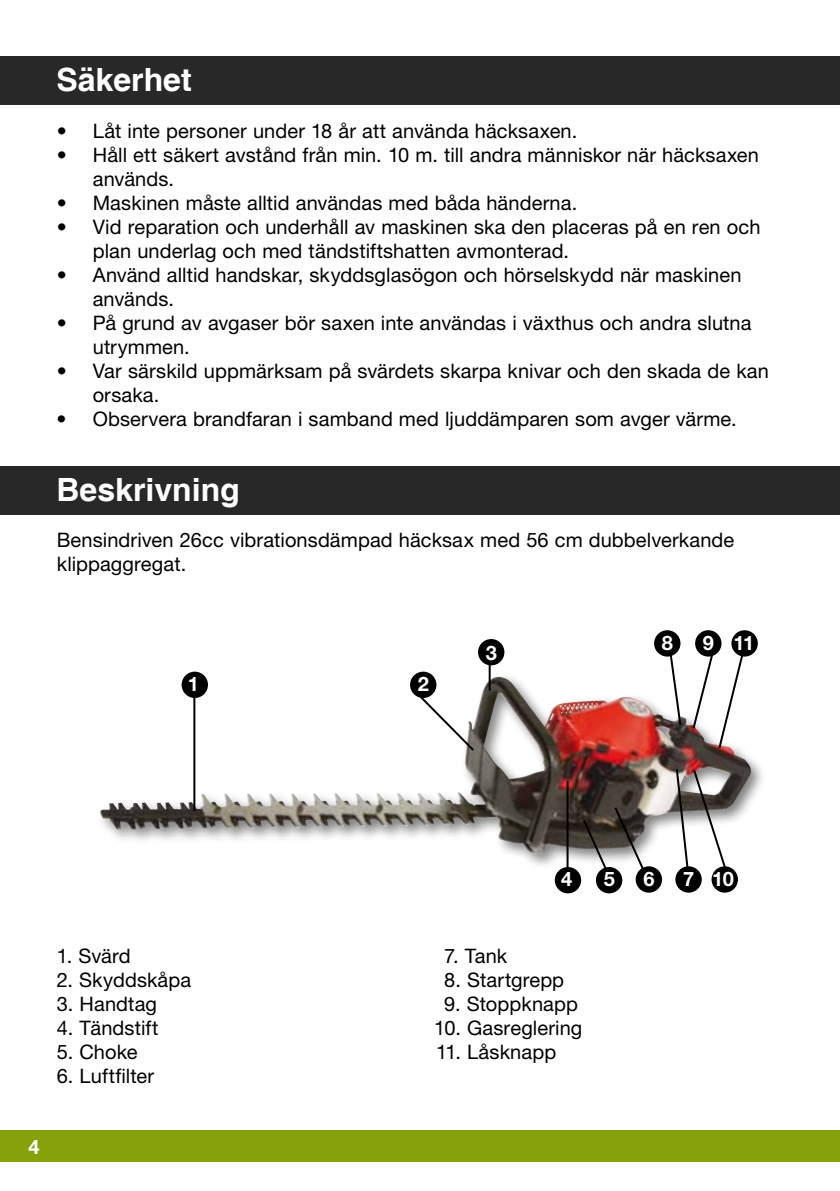
<style>
.page{position:relative;width:840px;height:1191px;background:#fff}
.page>*{position:absolute;margin:0;border:0;box-sizing:border-box;transform-origin:0 0}
.t1{font:700 32px "Helvetica";color:#fff}
.t2{font:20px/24px "Helvetica Neue";letter-spacing:.005em;color:#000}
.t3{font:700 20px "Helvetica Neue";color:#fff}
</style>
<div class="page">
<div style="left:0;top:1130px;width:839px;height:32px;background:#86a20b"></div>
<div style="left:0;top:57px;width:839px;height:48px;background:#282829"></div>
<div style="left:0;top:466px;width:839px;height:48px;background:#282829"></div>
<div style="left:96px;top:672px;width:670px;height:198px;background:#000;opacity:.5"></div>
<img style="left:396px;top:677px;width:100px;height:129px">
<div style="left:181px;top:671px;width:27px;height:27px;background:#000;border-radius:50%"></div>
<div style="left:410px;top:671px;width:26px;height:27px;background:#000;border-radius:50%"></div>
<div style="left:653px;top:630px;width:27px;height:26px;background:#000;border-radius:50%"></div>
<div style="left:694px;top:630px;width:27px;height:26px;background:#000;border-radius:50%"></div>
<div style="left:731px;top:630px;width:26px;height:26px;background:#000;border-radius:50%"></div>
<hr style="left:193px;top:694px;width:2px;height:117px;background:#000">
<svg style="left:417px;top:694px;width:59px;height:59px"></svg>
<hr style="left:488px;top:657px;width:2px;height:33px;background:#000">
<div style="left:478px;top:639px;width:26px;height:26px;background:#000;border-radius:50%"></div>
<hr style="left:566px;top:781px;width:2px;height:94px;background:#000">
<svg style="left:581px;top:805px;width:67px;height:74px"></svg>
<svg style="left:667px;top:649px;width:15px;height:78px"></svg>
<svg style="left:674px;top:767px;width:55px;height:109px"></svg>
<svg style="left:690px;top:646px;width:54px;height:104px"></svg>
<div style="left:554px;top:867px;width:27px;height:26px;background:#000;border-radius:50%"></div>
<div style="left:595px;top:867px;width:27px;height:26px;background:#000;border-radius:50%"></div>
<div style="left:635px;top:866px;width:26px;height:26px;background:#000;border-radius:50%"></div>
<div style="left:675px;top:866px;width:26px;height:26px;background:#000;border-radius:50%"></div>
<div style="left:711px;top:866px;width:26px;height:26px;background:#000;border-radius:50%"></div>
<hr style="left:839px;top:57px;width:1px;height:48px;background:#282829">
<hr style="left:839px;top:389px;width:1px;height:48px;background:#282829">
<h1 class="t1" style="left:56px;top:60px;width:137px">Säkerhet</h1>
<p class="t2" style="left:57px;top:118px;width:521px">• Låt inte personer under 18 år att använda häcksaxen.</p>
<p class="t2" style="left:93px;top:142px;width:667px;text-indent:-36px">• Håll ett säkert avstånd från min. 10 m. till andra människor när häcksaxen används.</p>
<p class="t2" style="left:57px;top:190px;width:522px">• Maskinen måste alltid användas med båda händerna.</p>
<p class="t2" style="left:93px;top:214px;width:669px;text-indent:-36px">• Vid reparation och underhåll av maskinen ska den placeras på en ren och plan underlag och med tändstiftshatten avmonterad.</p>
<p class="t2" style="left:93px;top:262px;width:650px;text-indent:-36px">• Använd alltid handskar, skyddsglasögon och hörselskydd när maskinen används.</p>
<p class="t2" style="left:93px;top:310px;width:660px;text-indent:-36px">• På grund av avgaser bör saxen inte användas i växthus och andra slutna utrymmen.</p>
<p class="t2" style="left:93px;top:358px;width:677px;text-indent:-36px">• Var särskild uppmärksam på svärdets skarpa knivar och den skada de kan orsaka.</p>
<p class="t2" style="left:57px;top:406px;width:681px">• Observera brandfaran i samband med ljuddämparen som avger värme.</p>
<h1 class="t1" style="left:56px;top:470px;width:185px">Beskrivning</h1>
<p class="t2" style="left:57px;top:528px;width:678px">Bensindriven 26cc vibrationsdämpad häcksax med 56 cm dubbelverkande klippaggregat.</p>
<p class="t3" style="left:188px;top:671px;width:13px">1</p>
<p class="t3" style="left:417px;top:671px;width:13px">2</p>
<p class="t3" style="left:485px;top:640px;width:13px">3</p>
<p class="t3" style="left:661px;top:630px;width:13px">8</p>
<p class="t3" style="left:702px;top:630px;width:53px">9 11</p>
<p class="t2" style="left:57px;top:943px;width:75px">1. Svärd</p>
<p class="t2" style="left:57px;top:967px;width:136px">2. Skyddskåpa</p>
<p class="t2" style="left:57px;top:991px;width:102px">3. Handtag</p>
<p class="t2" style="left:57px;top:1015px;width:103px">4. Tändstift</p>
<p class="t2" style="left:57px;top:1039px;width:82px">5. Choke</p>
<p class="t2" style="left:57px;top:1063px;width:99px">6. Luftfilter</p>
<p class="t3" style="left:28px;top:1134px;width:13px">4</p>
<p class="t3" style="left:561px;top:867px;width:13px">4</p>
<p class="t3" style="left:603px;top:867px;width:13px">5</p>
<p class="t3" style="left:643px;top:866px;width:13px">6</p>
<p class="t3" style="left:682px;top:866px;width:52px">7 10</p>
<p class="t2" style="left:444px;top:943px;width:64px">7. Tank</p>
<p class="t2" style="left:444px;top:967px;width:121px">8. Startgrepp</p>
<p class="t2" style="left:444px;top:991px;width:135px">9. Stoppknapp</p>
<p class="t2" style="left:434px;top:1015px;width:150px">10. Gasreglering</p>
<p class="t2" style="left:436px;top:1039px;width:121px">11. Låsknapp</p>
</div>
